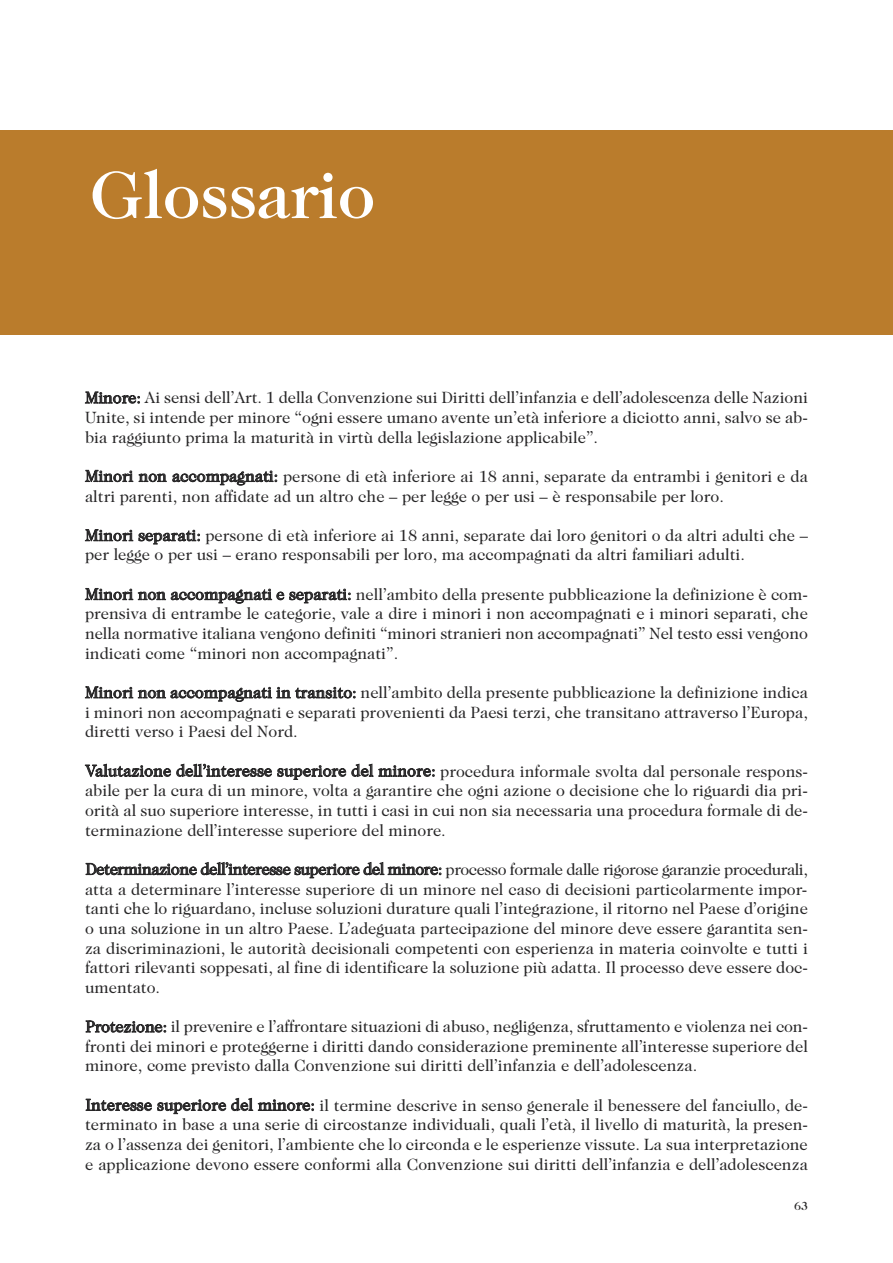
<style>
.page{position:relative;width:893px;height:1263px;background:#fff}
.page>*{position:absolute;margin:0;border:0;box-sizing:border-box;transform-origin:0 0}
.t1{font:500 67.5px "Caslon Two Twenty Four";letter-spacing:-.005em;color:#fff}
.t2{font:16.5px/19.6px "Caslon Two Twenty Four";color:#272627;text-align:justify}
.t3{font:500 12px "Caslon Two Twenty Four";color:#272627}
</style>
<div class="page">
<div style="left:0;top:130px;width:893px;height:204px;background:#ba7c2c"></div>
<h1 class="t1" style="left:90px;top:169px;width:287px">Glossario</h1>
<p class="t2" style="left:85px;top:389px;width:724px">Minore: Ai sensi dell’Art. 1 della Convenzione sui Diritti dell’infanzia e dell’adolescenza delle Nazioni Unite, si intende per minore “ogni essere umano avente un’età inferiore a diciotto anni, salvo se ab&shy;bia raggiunto prima la maturità in virtù della legislazione applicabile”.</p>
<p class="t2" style="left:85px;top:468px;width:724px">Minori non accompagnati: persone di età inferiore ai 18 anni, separate da entrambi i genitori e da altri parenti, non affidate ad un altro che – per legge o per usi – è responsabile per loro.</p>
<p class="t2" style="left:85px;top:527px;width:724px">Minori separati: persone di età inferiore ai 18 anni, separate dai loro genitori o da altri adulti che – per legge o per usi – erano responsabili per loro, ma accompagnati da altri familiari adulti.</p>
<p class="t2" style="left:85px;top:585px;width:724px">Minori non accompagnati e separati: nell’ambito della presente pubblicazione la definizione è com&shy;prensiva di entrambe le categorie, vale a dire i minori i non accompagnati e i minori separati, che nella normative italiana vengono definiti “minori stranieri non accompagnati” Nel testo essi vengono indicati come “minori non accompagnati”.</p>
<p class="t2" style="left:85px;top:684px;width:724px">Minori non accompagnati in transito: nell’ambito della presente pubblicazione la definizione indica i minori non accompagnati e separati provenienti da Paesi terzi, che transitano attraverso l’Europa, diretti verso i Paesi del Nord.</p>
<p class="t2" style="left:85px;top:762px;width:724px">Valutazione dell’interesse superiore del minore: procedura informale svolta dal personale respons&shy;abile per la cura di un minore, volta a garantire che ogni azione o decisione che lo riguardi dia pri&shy;orità al suo superiore interesse, in tutti i casi in cui non sia necessaria una procedura formale di de&shy;terminazione dell’interesse superiore del minore.</p>
<p class="t2" style="left:85px;top:861px;width:724px">Determinazione dell’interesse superiore del minore: processo formale dalle rigorose garanzie procedurali, atta a determinare l’interesse superiore di un minore nel caso di decisioni particolarmente impor&shy;tanti che lo riguardano, incluse soluzioni durature quali l’integrazione, il ritorno nel Paese d’origine o una soluzione in un altro Paese. L’adeguata partecipazione del minore deve essere garantita sen&shy;za discriminazioni, le autorità decisionali competenti con esperienza in materia coinvolte e tutti i fattori rilevanti soppesati, al fine di identificare la soluzione più adatta. Il processo deve essere doc&shy;umentato.</p>
<p class="t2" style="left:85px;top:1018px;width:724px">Protezione: il prevenire e l’affrontare situazioni di abuso, negligenza, sfruttamento e violenza nei con&shy;fronti dei minori e proteggerne i diritti dando considerazione preminente all’interesse superiore del minore, come previsto dalla Convenzione sui diritti dell’infanzia e dell’adolescenza.</p>
<p class="t2" style="left:85px;top:1096px;width:724px">Interesse superiore del minore: il termine descrive in senso generale il benessere del fanciullo, de&shy;terminato in base a una serie di circostanze individuali, quali l’età, il livello di maturità, la presen&shy;za o l’assenza dei genitori, l’ambiente che lo circonda e le esperienze vissute. La sua interpretazione e applicazione devono essere conformi alla Convenzione sui diritti dell’infanzia e dell’adolescenza</p>
<p class="t3" style="left:794px;top:1202px;width:15px">63</p>
</div>
